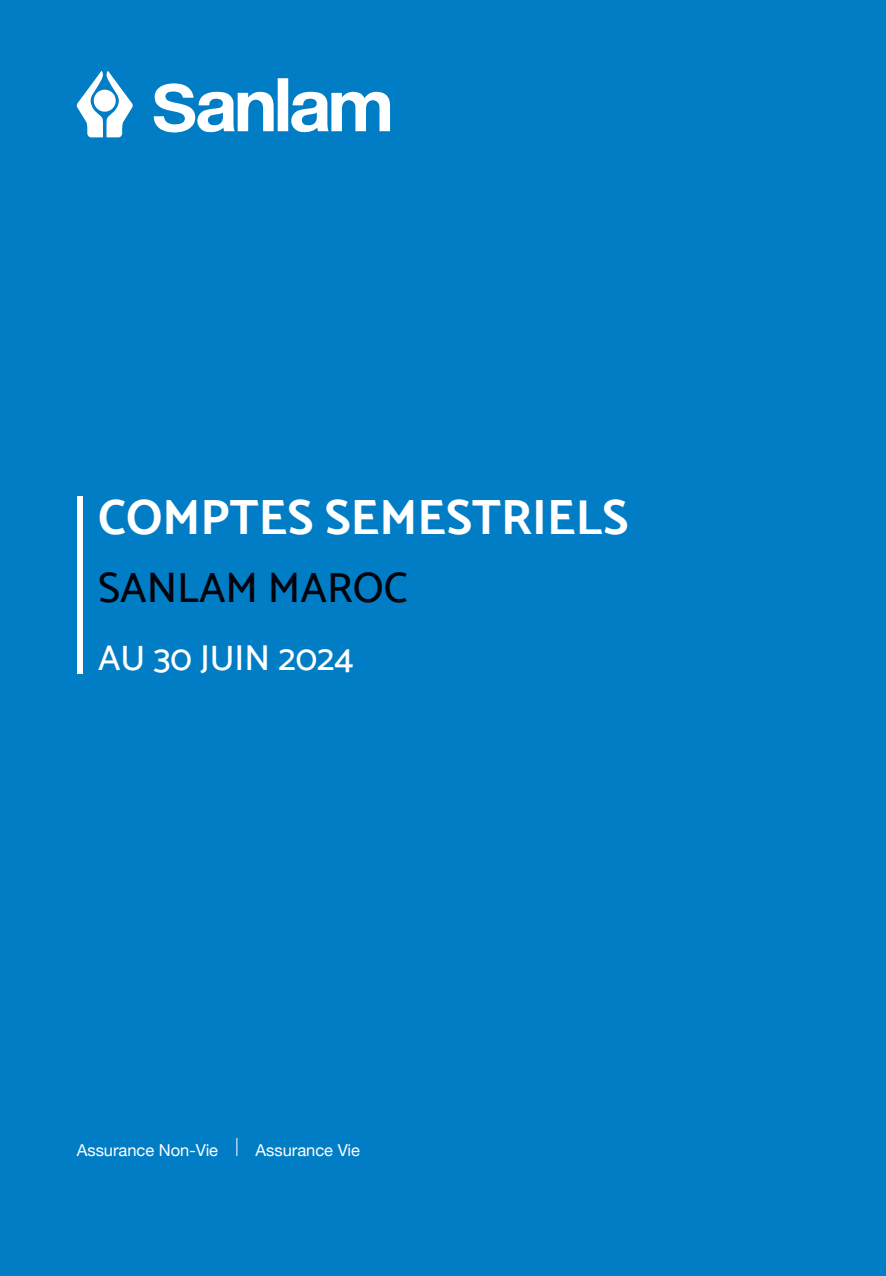
<style>
.page{position:relative;width:886px;height:1276px;background:#007dc5}
.page>*{position:absolute;margin:0;border:0;box-sizing:border-box;transform-origin:0 0}
.t1{font:700 49.38px "Catamaran";color:#fff}
.t2{font:500 42.5px "Catamaran";color:#02030b}
.t3{font:500 35.88px "Catamaran";color:#fff}
.t4{font:16.38px "Helvetica Neue";color:#fff}
</style>
<div class="page">
<div style="left:77px;top:496px;width:5px;height:177px;background:#fff"></div>
<svg style="left:77px;top:71px;width:313px;height:66px"></svg>
<svg style="left:236px;top:1138px;width:1px;height:18px"></svg>
<h1 class="t1" style="left:98px;top:488px;width:532px">COMPTES SEMESTRIELS</h1>
<h2 class="t2" style="left:98px;top:563px;width:311px">SANLAM MAROC</h2>
<h3 class="t3" style="left:98px;top:637px;width:257px">AU 30 JUIN 2024</h3>
<p class="t4" style="left:77px;top:1138px;width:143px">Assurance Non-Vie</p>
<p class="t4" style="left:256px;top:1138px;width:106px">Assurance Vie</p>
</div>
